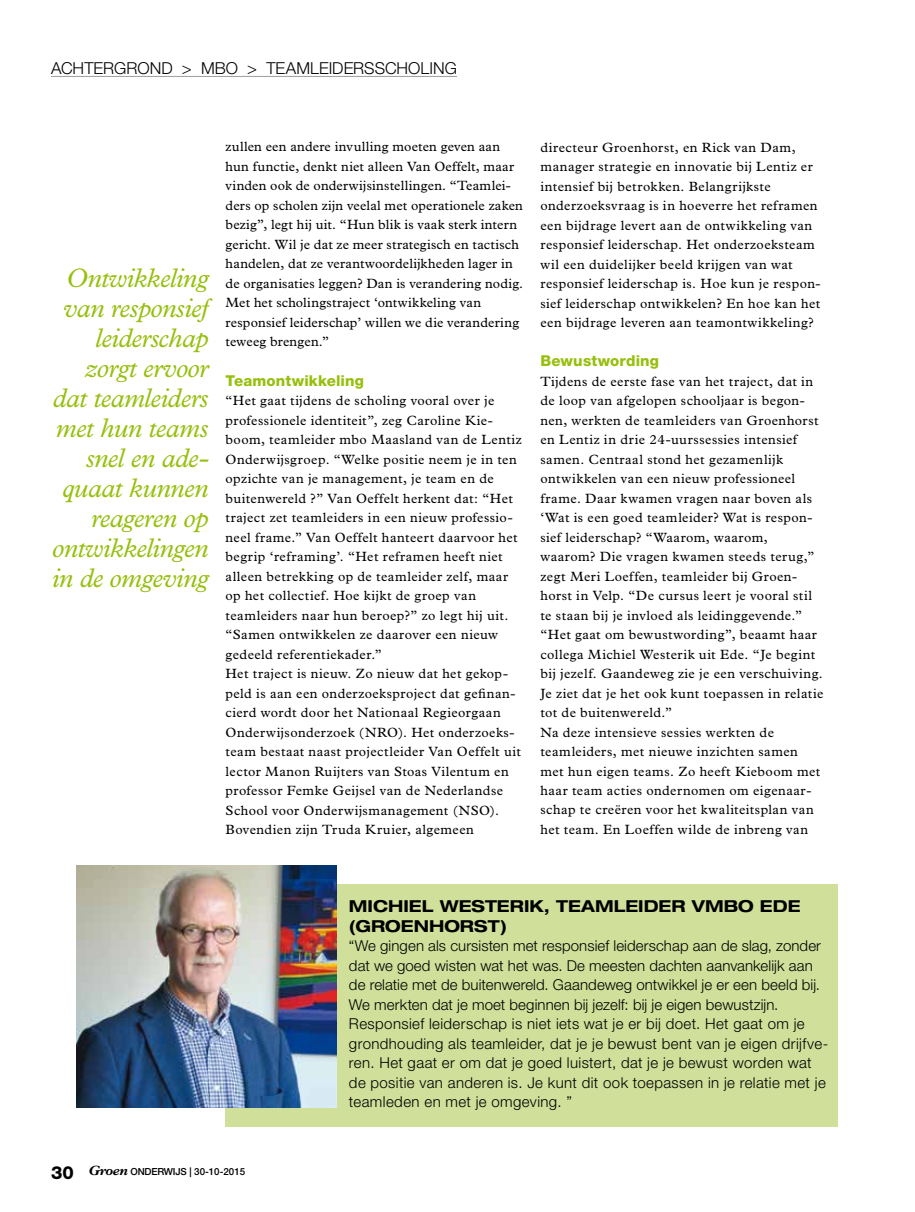
<style>
.page{position:relative;width:915px;height:1212px;background:#fff}
.page>*{position:absolute;margin:0;border:0;box-sizing:border-box;transform-origin:0 0}
.t1{font:italic 27px/30px "Plantin Std";letter-spacing:-.02em;color:#97bf0d;text-align:right}
.t2{font:700 expanded 16.5px/19.5px "Helvetica Neue LT Std";color:#000}
.t3{font:300 16.5px "Helvetica Neue LT Std";color:#000}
.t4{font:300 15px/19.5px "Helvetica Neue LT Std";letter-spacing:.015em;color:#000}
.t5{font:800 15px "Helvetica Neue LT Std";letter-spacing:.01em;color:#97bf0d}
.t6{font:13.5px/19.5px "Plantin Std";letter-spacing:.03em;color:#000}
.t7{font:500 9.75px "Helvetica Neue LT Std";letter-spacing:-.02em;color:#000}
.s1{font-weight:800;font-size:18px}
.s2{font-family:"Plantin Std";font-weight:700;font-style:italic;font-size:13.5px}
</style>
<div class="page">
<hr style="left:51px;top:76px;width:406px;height:1px;background:#9c9e9f">
<div style="left:225px;top:884px;width:613px;height:243px;background:#d0df99"></div>
<img style="left:77px;top:865px;width:259px;height:242px">
<p class="t3" style="left:51px;top:58px;width:407px">ACHTERGROND &gt; MBO &gt; TEAMLEIDERSSCHOLING</p>
<h1 class="t1" style="left:52px;top:263px;width:158px">Ontwikkeling van responsief leiderschap zorgt ervoor dat teamleiders met hun teams snel en ade&shy;quaat kunnen reageren op ontwikkelingen in de omgeving</h1>
<p class="t6" style="left:225px;top:137px;width:299px">zullen een andere invulling moeten geven aan hun functie, denkt niet alleen Van Oeffelt, maar vinden ook de onderwijsinstellingen. “Teamlei&shy;ders op scholen zijn veelal met operationele zaken bezig”, legt hij uit. “Hun blik is vaak sterk intern gericht. Wil je dat ze meer strategisch en tactisch handelen, dat ze verantwoordelijkheden lager in de organisaties leggen? Dan is verandering nodig.<br>Met het scholingstraject ‘ontwikkeling van responsief leiderschap’ willen we die verandering teweeg brengen.”</p>
<p class="t5" style="left:225px;top:371px;width:140px">Teamontwikkeling</p>
<p class="t6" style="left:225px;top:391px;width:298px">“Het gaat tijdens de scholing vooral over je professionele identiteit”, zeg Caroline Kie&shy;boom, teamleider mbo Maasland van de Lentiz Onderwijsgroep. “Welke positie neem je in ten opzichte van je management, je team en de buitenwereld ?” Van Oeffelt herkent dat: “Het traject zet teamleiders in een nieuw professio&shy;neel frame.” Van Oeffelt hanteert daarvoor het begrip ‘reframing’. “Het reframen heeft niet alleen betrekking op de teamleider zelf, maar op het collectief. Hoe kijkt de groep van teamleiders naar hun beroep?” zo legt hij uit. “Samen ontwikkelen ze daarover een nieuw gedeeld referentiekader.”<br>Het traject is nieuw. Zo nieuw dat het gekop&shy;peld is aan een onderzoeksproject dat gefinan&shy;cierd wordt door het Nationaal Regieorgaan Onderwijsonderzoek (NRO). Het onderzoeks&shy;team bestaat naast projectleider Van Oeffelt uit lector Manon Ruijters van Stoas Vilentum en professor Femke Geijsel van de Nederlandse School voor Onderwijsmanagement (NSO).<br>Bovendien zijn Truda Kruier, algemeen</p>
<p class="t6" style="left:540px;top:137px;width:281px">directeur Groenhorst, en Rick van Dam, manager strategie en innovatie bij Lentiz er intensief bij betrokken. Belangrijkste onderzoeksvraag is in hoeverre het reframen een bijdrage levert aan de ontwikkeling van responsief leiderschap. Het onderzoeksteam wil een duidelijker beeld krijgen van wat responsief leiderschap is. Hoe kun je respon&shy;sief leiderschap ontwikkelen? En hoe kan het een bijdrage leveren aan teamontwikkeling?</p>
<p class="t5" style="left:540px;top:352px;width:120px">Bewustwording</p>
<p class="t6" style="left:540px;top:371px;width:284px">Tijdens de eerste fase van het traject, dat in de loop van afgelopen schooljaar is begon&shy;nen, werkten de teamleiders van Groenhorst en Lentiz in drie 24-uurssessies intensief samen. Centraal stond het gezamenlijk ontwikkelen van een nieuw professioneel frame. Daar kwamen vragen naar boven als ‘Wat is een goed teamleider? Wat is respon&shy;sief leiderschap? “Waarom, waarom, waarom? Die vragen kwamen steeds terug,” zegt Meri Loeffen, teamleider bij Groen&shy;horst in Velp. “De cursus leert je vooral stil te staan bij je invloed als leidinggevende.” “Het gaat om bewustwording”, beaamt haar collega Michiel Westerik uit Ede. “Je begint bij jezelf. Gaandeweg zie je een verschuiving.<br>Je ziet dat je het ook kunt toepassen in relatie tot de buitenwereld.”<br>Na deze intensieve sessies werkten de teamleiders, met nieuwe inzichten samen met hun eigen teams. Zo heeft Kieboom met haar team acties ondernomen om eigenaar&shy;schap te creëren voor het kwaliteitsplan van het team. En Loeffen wilde de inbreng van</p>
<p class="t7" style="left:51px;top:1166px;width:196px"><span class="s1">30</span> <span class="s2">Groen</span> ONDERWIJS | 30-10-2015</p>
<p class="t2" style="left:349px;top:896px;width:453px">MICHIEL WESTERIK, TEAMLEIDER VMBO EDE (GROENHORST)</p>
<p class="t4" style="left:349px;top:936px;width:480px">“We gingen als cursisten met responsief leiderschap aan de slag, zonder dat we goed wisten wat het was. De meesten dachten aanvankelijk aan de relatie met de buitenwereld. Gaandeweg ontwikkel je er een beeld bij.<br>We merkten dat je moet beginnen bij jezelf: bij je eigen bewustzijn.<br>Responsief leiderschap is niet iets wat je er bij doet. Het gaat om je grondhouding als teamleider, dat je je bewust bent van je eigen drijfve&shy;ren. Het gaat er om dat je goed luistert, dat je je bewust worden wat de positie van anderen is. Je kunt dit ook toepassen in je relatie met je teamleden en met je omgeving. ”</p>
</div>
